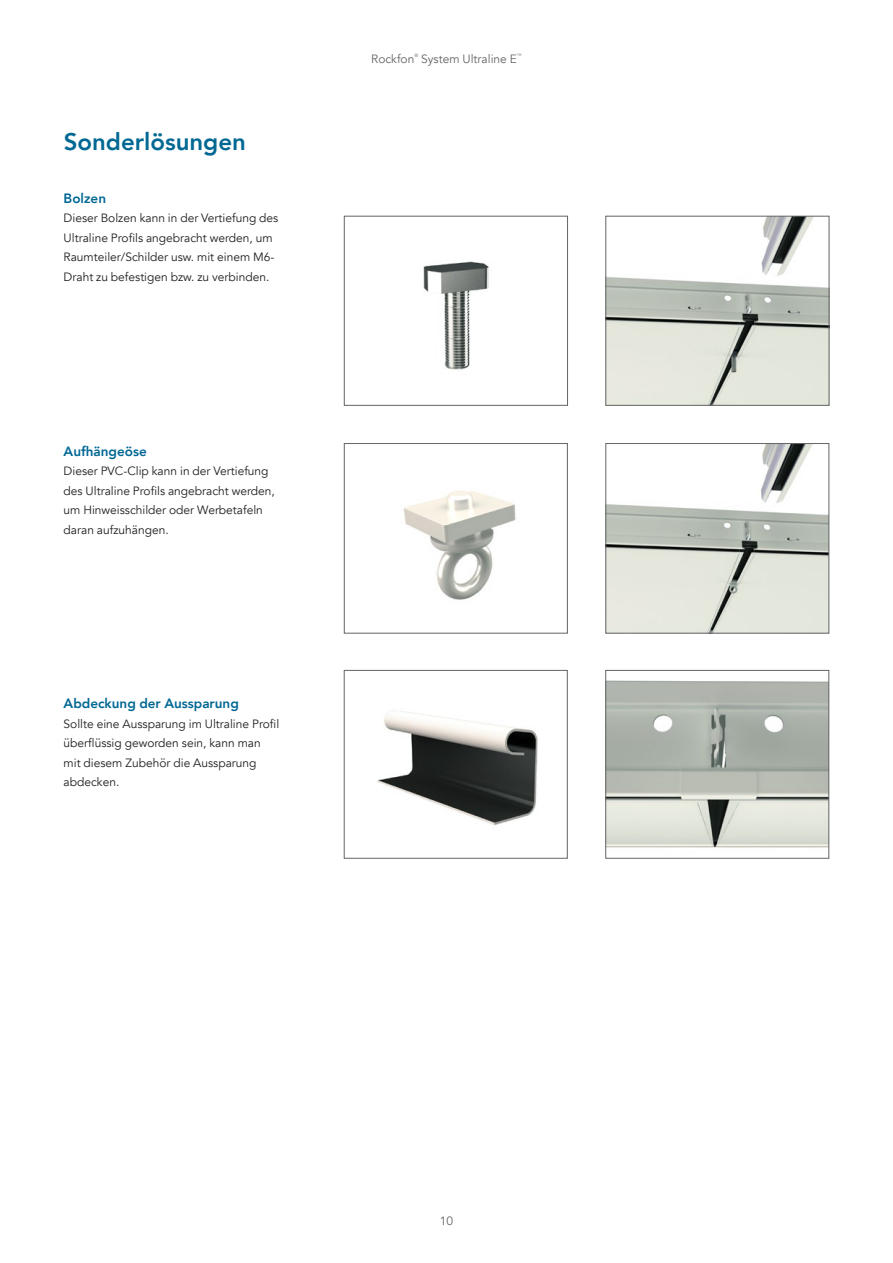
<style>
.page{position:relative;width:893px;height:1263px;background:#fff}
.page>*{position:absolute;margin:0;border:0;box-sizing:border-box;transform-origin:0 0}
.t1{font:800 24px "Avenir";color:#006893}
.t2{font:800 13.5px "Avenir";color:#006893}
.t3{font:12px/19.5px "Avenir";color:#231f20}
.t4{font:12px "Avenir";color:#636466}
.t5{font:4.8px "Avenir";color:#636466}
</style>
<div class="page">
<img style="left:423px;top:261px;width:66px;height:109px">
<div style="left:344px;top:216px;width:224px;height:189px;border:1px solid #636466"></div>
<img style="left:608px;top:218px;width:219px;height:185px">
<div style="left:606px;top:216px;width:223px;height:189px;border:1px solid #636466"></div>
<img style="left:377px;top:710px;width:161px;height:116px">
<div style="left:344px;top:670px;width:223px;height:188px;border:1px solid #636466"></div>
<img style="left:608px;top:680px;width:219px;height:168px">
<div style="left:606px;top:670px;width:223px;height:188px;border:1px solid #636466"></div>
<img style="left:403px;top:491px;width:113px;height:109px">
<div style="left:344px;top:443px;width:223px;height:190px;border:1px solid #636466"></div>
<img style="left:608px;top:445px;width:219px;height:186px">
<div style="left:606px;top:443px;width:223px;height:190px;border:1px solid #636466"></div>
<h1 class="t1" style="left:64px;top:123px;width:184px">Sonderlösungen</h1>
<p class="t2" style="left:64px;top:188px;width:44px">Bolzen</p>
<p class="t3" style="left:64px;top:209px;width:216px">Dieser Bolzen kann in der Vertiefung des Ultraline Profils angebracht werden, um Raumteiler/Schilder usw. mit einem M6- Draht zu befestigen bzw. zu verbinden.</p>
<p class="t2" style="left:64px;top:440px;width:85px">Aufhängeöse</p>
<p class="t3" style="left:64px;top:461px;width:213px">Dieser PVC-Clip kann in der Vertiefung des Ultraline Profils angebracht werden, um Hinweisschilder oder Werbetafeln daran aufzuhängen.</p>
<p class="t2" style="left:64px;top:693px;width:177px">Abdeckung der Aussparung</p>
<p class="t3" style="left:64px;top:714px;width:217px">Sollte eine Aussparung im Ultraline Profil überflüssig geworden sein, kann man mit diesem Zubehör die Aussparung abdecken.</p>
<p class="t4" style="left:371px;top:52px;width:45px">Rockfon</p>
<p class="t5" style="left:414px;top:53px;width:5px">®</p>
<p class="t4" style="left:421px;top:52px;width:97px">System Ultraline E</p>
<p class="t5" style="left:517px;top:53px;width:6px">™</p>
<p class="t4" style="left:440px;top:1213px;width:15px">10</p>
</div>
